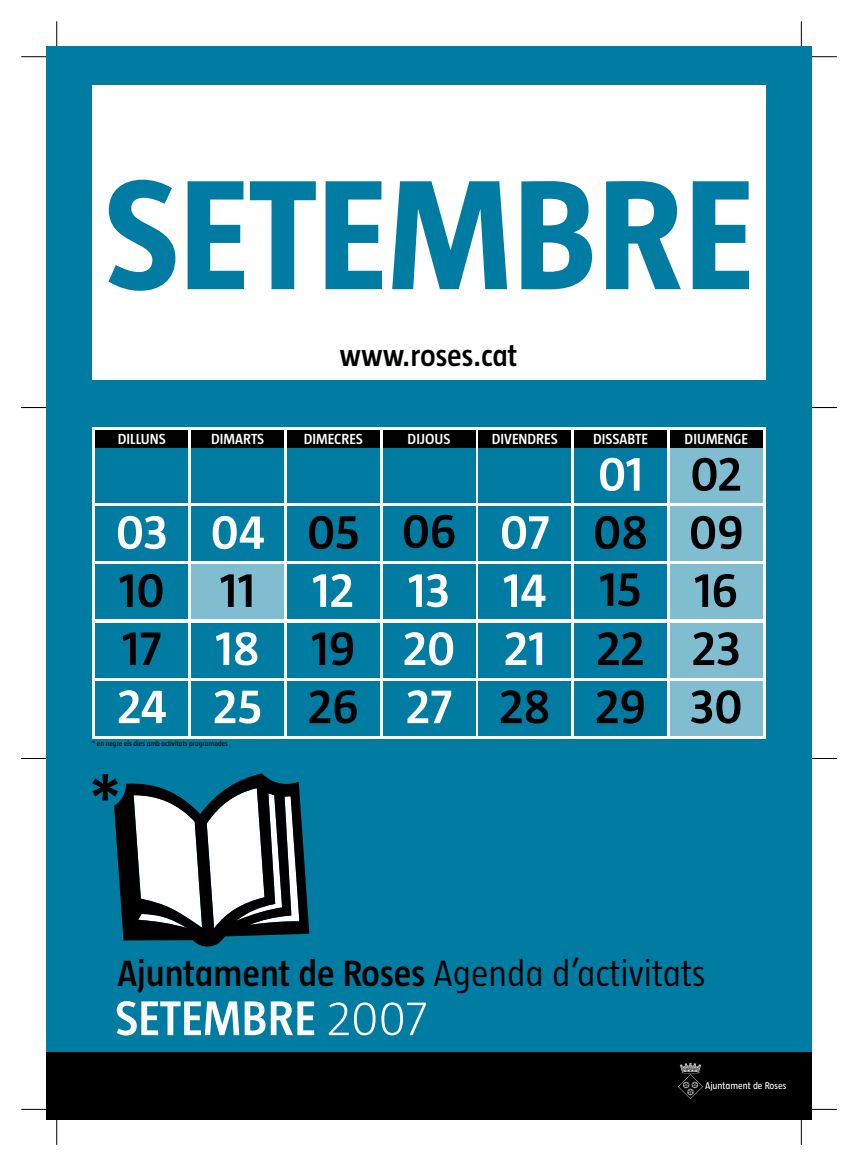
<style>
.page{position:relative;width:851px;height:1159px;background:#fff}
.page>*{position:absolute;margin:0;border:0;box-sizing:border-box;transform-origin:0 0}
.t1{font:700 160px "Taz";color:#007ba1}
.t2{font:600 50px/58.1px "Taz";color:#000;text-align:justify}
.t3{font:600 50px "Taz";color:#fff}
.t4{font:300 37.5px "Taz";color:#000}
.t5{font:600 31.25px "Taz";color:#000}
.t6{font:600 15px "Taz";color:#fff}
.t7{font:10px "Taz";color:#fff}
.t8{font:7.5px "Taz";color:#000}
.s1{color:#fff}
.s2{font-weight:600}
.s3{font-weight:300}
</style>
<div class="page">
<hr style="left:21px;top:56px;width:815px;height:1px;background:#000">
<svg style="left:21px;top:407px;width:816px;height:1px"></svg>
<svg style="left:21px;top:758px;width:816px;height:1px"></svg>
<hr style="left:21px;top:1109px;width:815px;height:1px;background:#000">
<hr style="left:56px;top:21px;width:1px;height:1123px;background:#000">
<hr style="left:801px;top:21px;width:1px;height:1123px;background:#000">
<div style="left:46px;top:46px;width:765px;height:1006px;background:#007ba1"></div>
<div style="left:92px;top:85px;width:673px;height:294px;background:#fff"></div>
<svg style="left:92px;top:427px;width:673px;height:312px;background:#d6e5ea"></svg>
<div style="left:96px;top:448px;width:92px;height:55px;background:#007ba1"></div>
<div style="left:191px;top:448px;width:92px;height:55px;background:#007ba1"></div>
<div style="left:287px;top:448px;width:92px;height:55px;background:#007ba1"></div>
<div style="left:383px;top:448px;width:92px;height:55px;background:#007ba1"></div>
<div style="left:478px;top:448px;width:92px;height:55px;background:#007ba1"></div>
<div style="left:574px;top:448px;width:92px;height:55px;background:#007ba1"></div>
<div style="left:670px;top:448px;width:92px;height:55px;background:#80bdd0"></div>
<div style="left:96px;top:506px;width:92px;height:55px;background:#007ba1"></div>
<div style="left:191px;top:506px;width:92px;height:55px;background:#007ba1"></div>
<div style="left:287px;top:506px;width:92px;height:55px;background:#007ba1"></div>
<div style="left:383px;top:506px;width:92px;height:55px;background:#007ba1"></div>
<div style="left:478px;top:506px;width:92px;height:55px;background:#007ba1"></div>
<div style="left:574px;top:506px;width:92px;height:55px;background:#007ba1"></div>
<div style="left:670px;top:506px;width:92px;height:55px;background:#80bdd0"></div>
<div style="left:96px;top:564px;width:92px;height:55px;background:#007ba1"></div>
<div style="left:191px;top:564px;width:92px;height:55px;background:#80bdd0"></div>
<div style="left:287px;top:564px;width:92px;height:55px;background:#007ba1"></div>
<div style="left:383px;top:564px;width:92px;height:55px;background:#007ba1"></div>
<div style="left:478px;top:564px;width:92px;height:55px;background:#007ba1"></div>
<div style="left:574px;top:564px;width:92px;height:55px;background:#007ba1"></div>
<div style="left:670px;top:564px;width:92px;height:55px;background:#80bdd0"></div>
<div style="left:96px;top:623px;width:92px;height:54px;background:#007ba1"></div>
<div style="left:191px;top:623px;width:92px;height:54px;background:#007ba1"></div>
<div style="left:287px;top:623px;width:92px;height:54px;background:#007ba1"></div>
<div style="left:383px;top:623px;width:92px;height:54px;background:#007ba1"></div>
<div style="left:478px;top:623px;width:92px;height:54px;background:#007ba1"></div>
<div style="left:574px;top:623px;width:92px;height:54px;background:#007ba1"></div>
<div style="left:670px;top:623px;width:92px;height:54px;background:#80bdd0"></div>
<div style="left:96px;top:681px;width:92px;height:54px;background:#007ba1"></div>
<div style="left:191px;top:681px;width:92px;height:54px;background:#007ba1"></div>
<div style="left:287px;top:681px;width:92px;height:54px;background:#007ba1"></div>
<div style="left:383px;top:681px;width:92px;height:54px;background:#007ba1"></div>
<div style="left:574px;top:681px;width:92px;height:54px;background:#007ba1"></div>
<div style="left:670px;top:681px;width:92px;height:54px;background:#80bdd0"></div>
<div style="left:46px;top:1052px;width:765px;height:68px;background:#000"></div>
<img style="left:678px;top:1063px;width:24px;height:35px">
<div style="left:478px;top:681px;width:92px;height:54px;background:#007ba1"></div>
<svg style="left:92px;top:773px;width:217px;height:174px"></svg>
<div style="left:96px;top:431px;width:92px;height:17px;background:#000"></div>
<div style="left:191px;top:431px;width:92px;height:17px;background:#000"></div>
<div style="left:287px;top:431px;width:92px;height:17px;background:#000"></div>
<div style="left:383px;top:431px;width:92px;height:17px;background:#000"></div>
<div style="left:478px;top:431px;width:92px;height:17px;background:#000"></div>
<div style="left:574px;top:431px;width:92px;height:17px;background:#000"></div>
<div style="left:670px;top:431px;width:92px;height:17px;background:#000"></div>
<h1 class="t1" style="left:104px;top:152px;width:651px">SETEMBRE</h1>
<p class="t5" style="left:339px;top:340px;width:179px">www.roses.cat</p>
<p class="t6" style="left:118px;top:431px;width:49px">DILLUNS</p>
<p class="t6" style="left:211px;top:431px;width:55px">DIMARTS</p>
<p class="t6" style="left:304px;top:431px;width:61px">DIMECRES</p>
<p class="t6" style="left:407px;top:431px;width:44px">DIJOUS</p>
<p class="t6" style="left:491px;top:431px;width:67px">DIVENDRES</p>
<p class="t6" style="left:593px;top:431px;width:56px">DISSABTE</p>
<p class="t6" style="left:684px;top:431px;width:65px">DIUMENGE</p>
<p class="t2" style="left:116px;top:444px;width:629px;text-indent:482px"><span class="s1">01</span> 02<br><span class="s1">03 04</span> 05 06 <span class="s1">07</span> 08 09<br>10 11 <span class="s1">12 13 14</span> 15 16<br>17 <span class="s1">18</span> 19 <span class="s1">20 21</span> 22 23<br><span class="s1">24 25</span> 26 <span class="s1">27</span></p>
<p class="t2" style="left:499px;top:677px;width:53px">28</p>
<p class="t2" style="left:595px;top:677px;width:149px">29 30</p>
<p class="t8" style="left:92px;top:740px;width:138px">* en negre els dies amb activitats programades</p>
<p class="t4" style="left:117px;top:954px;width:589px"><span class="s2">Ajuntament de Roses</span> Agenda d’activitats</p>
<p class="t3" style="left:115px;top:992px;width:314px">SETEMBRE <span class="s3">2007</span></p>
<p class="t7" style="left:705px;top:1080px;width:83px">Ajuntament de Roses</p>
</div>
